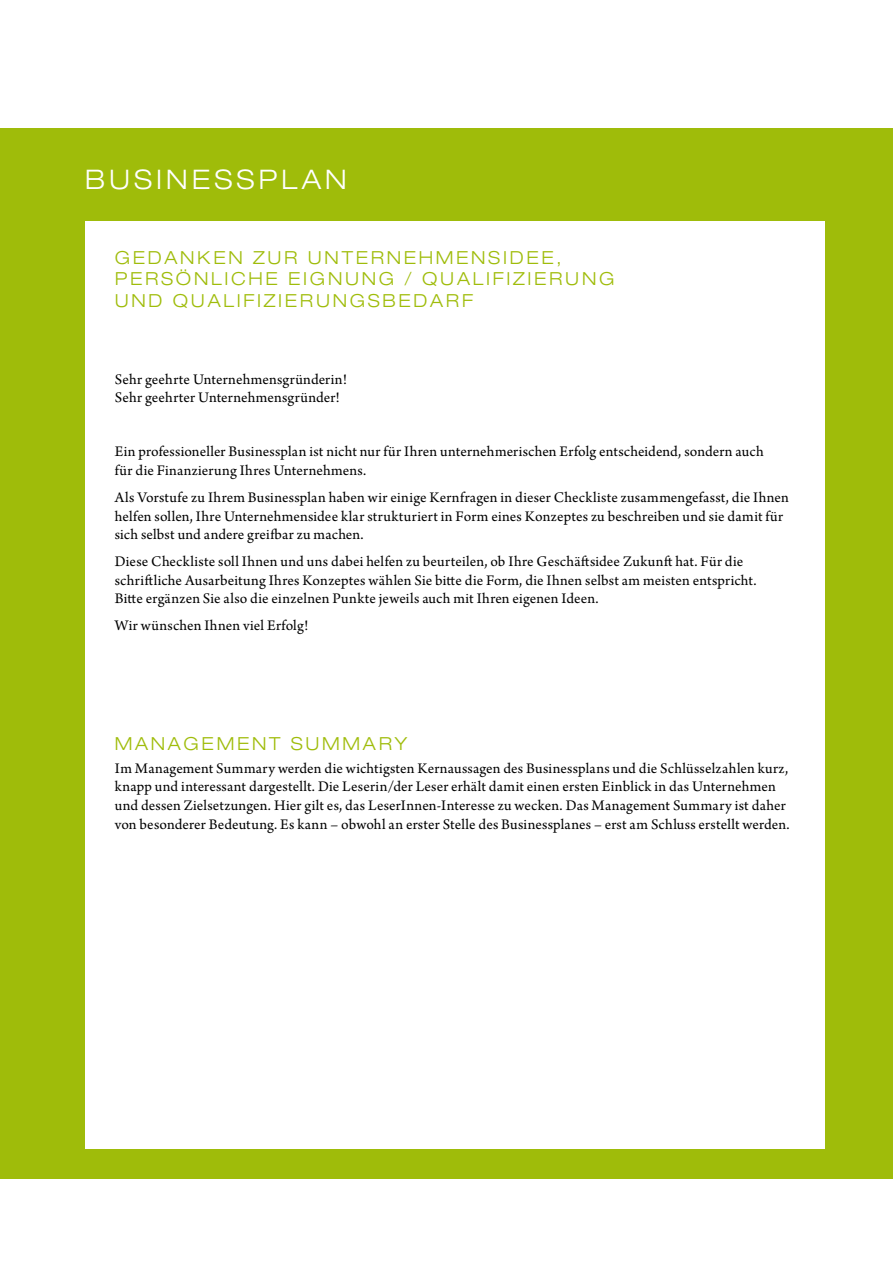
<style>
.page{position:relative;width:893px;height:1263px;background:#fff}
.page>*{position:absolute;margin:0;border:0;box-sizing:border-box;transform-origin:0 0}
.t1{font:300 expanded 27px "Helvetica Neue LT Std";letter-spacing:.15em;color:#fff}
.t2{font:300 expanded 18px/21.6px "Helvetica Neue LT Std";letter-spacing:.15em;color:#9fbc0a}
.t3{font:15.45px/18.6px "Arno Pro";letter-spacing:.01em;color:#000}
</style>
<div class="page">
<div style="left:0;top:128px;width:893px;height:1051px;background:#9fbc0a"></div>
<div style="left:85px;top:221px;width:740px;height:927px;background:#fff"></div>
<h1 class="t1" style="left:85px;top:164px;width:263px">BUSINESSPLAN</h1>
<p class="t2" style="left:115px;top:246px;width:501px">GEDANKEN ZUR UNTERNEHMENSIDEE,<br>PERSÖNLICHE EIGNUNG / QUALIFIZIERUNG<br>UND QUALIFIZIERUNGSBEDARF</p>
<p class="t3" style="left:115px;top:371px;width:234px">Sehr geehrte Unternehmensgründerin!<br>Sehr geehrter Unternehmensgründer!</p>
<p class="t3" style="left:115px;top:443px;width:650px">Ein professioneller Businessplan ist nicht nur für Ihren unternehmerischen Erfolg entscheidend, sondern auch für die Finanzierung Ihres Unternehmens.</p>
<p class="t3" style="left:115px;top:489px;width:675px">Als Vorstufe zu Ihrem Businessplan haben wir einige Kernfragen in dieser Checkliste zusammengefasst, die Ihnen helfen sollen, Ihre Unternehmensidee klar strukturiert in Form eines Konzeptes zu beschreiben und sie damit für sich selbst und andere greifbar zu machen.</p>
<p class="t3" style="left:115px;top:553px;width:643px">Diese Checkliste soll Ihnen und uns dabei helfen zu beurteilen, ob Ihre Geschäftsidee Zukunft hat. Für die schriftliche Ausarbeitung Ihres Konzeptes wählen Sie bitte die Form, die Ihnen selbst am meisten entspricht.<br>Bitte ergänzen Sie also die einzelnen Punkte jeweils auch mit Ihren eigenen Ideen.</p>
<p class="t3" style="left:115px;top:617px;width:195px">Wir wünschen Ihnen viel Erfolg!</p>
<p class="t2" style="left:115px;top:733px;width:294px">MANAGEMENT SUMMARY</p>
<p class="t3" style="left:115px;top:760px;width:676px">Im Management Summary werden die wichtigsten Kernaussagen des Businessplans und die Schlüsselzahlen kurz, knapp und interessant dargestellt. Die Leserin/der Leser erhält damit einen ersten Einblick in das Unternehmen und dessen Zielsetzungen. Hier gilt es, das LeserInnen-Interesse zu wecken. Das Management Summary ist daher von besonderer Bedeutung. Es kann – obwohl an erster Stelle des Businessplanes – erst am Schluss erstellt werden.</p>
</div>
